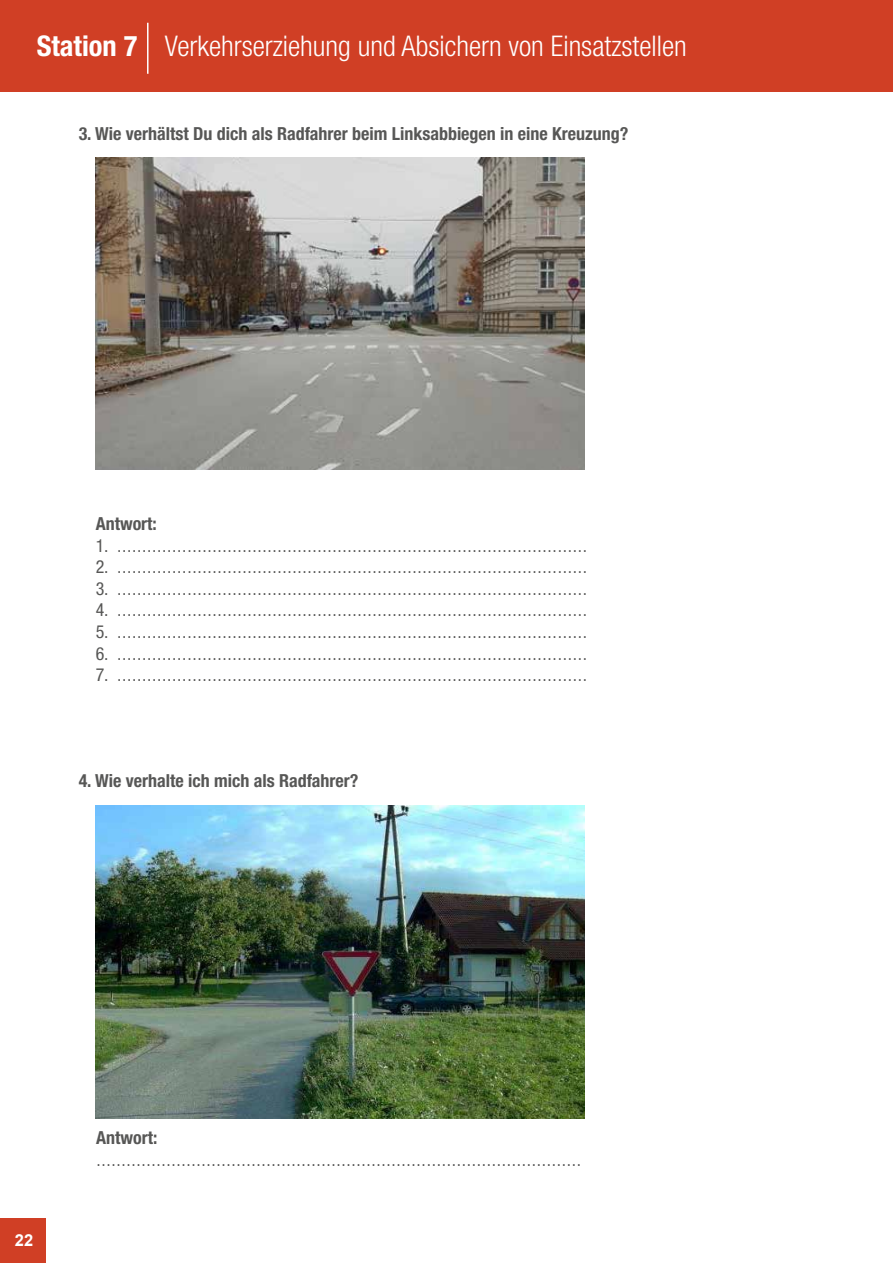
<style>
.page{position:relative;width:893px;height:1263px;background:#fff}
.page>*{position:absolute;margin:0;border:0;box-sizing:border-box;transform-origin:0 0}
.t1{font:300 condensed 28.5px "Helvetica Neue LT Std";color:#fff}
.t2{font:300 18px "Helvetica Neue LT Pro";color:#575756}
.t3{font:700 condensed 18px "Helvetica Neue LT Std";color:#575756}
.t4{font:700 16.5px "Arial";color:#fff}
.s1{font-weight:700}
.s2{font-weight:400;font-stretch:condensed}
</style>
<div class="page">
<div style="left:0;top:0;width:893px;height:91px;background:#d03f25"></div>
<div style="left:0;top:1218px;width:46px;height:45px;background:#d03f25"></div>
<hr style="left:147px;top:23px;width:2px;height:51px;background:#fff">
<img style="left:95px;top:157px;width:489px;height:313px">
<img style="left:95px;top:806px;width:489px;height:312px">
<h1 class="t1" style="left:37px;top:30px;width:652px"><span class="s1">Station 7</span> Verkehrserziehung und Absichern von Einsatzstellen</h1>
<p class="t3" style="left:79px;top:123px;width:551px">3. Wie verhältst Du dich als Radfahrer beim Linksabbiegen in eine Kreuzung?</p>
<p class="t3" style="left:96px;top:513px;width:63px">Antwort:</p>
<p class="t2" style="left:96px;top:534px;width:493px"><span class="s2">1.</span> ..............................................................................................</p>
<p class="t2" style="left:96px;top:556px;width:493px"><span class="s2">2.</span> ..............................................................................................</p>
<p class="t2" style="left:96px;top:577px;width:493px"><span class="s2">3.</span> ..............................................................................................</p>
<p class="t2" style="left:96px;top:599px;width:493px"><span class="s2">4.</span> ..............................................................................................</p>
<p class="t2" style="left:96px;top:620px;width:493px"><span class="s2">5.</span> ..............................................................................................</p>
<p class="t2" style="left:96px;top:642px;width:493px"><span class="s2">6.</span> ..............................................................................................</p>
<p class="t2" style="left:96px;top:664px;width:493px"><span class="s2">7.</span> ..............................................................................................</p>
<p class="t3" style="left:79px;top:769px;width:281px">4. Wie verhalte ich mich als Radfahrer?</p>
<p class="t4" style="left:15px;top:1228px;width:20px">22</p>
<p class="t3" style="left:96px;top:1127px;width:63px">Antwort:</p>
<p class="t2" style="left:96px;top:1148px;width:487px">.................................................................................................</p>
</div>
